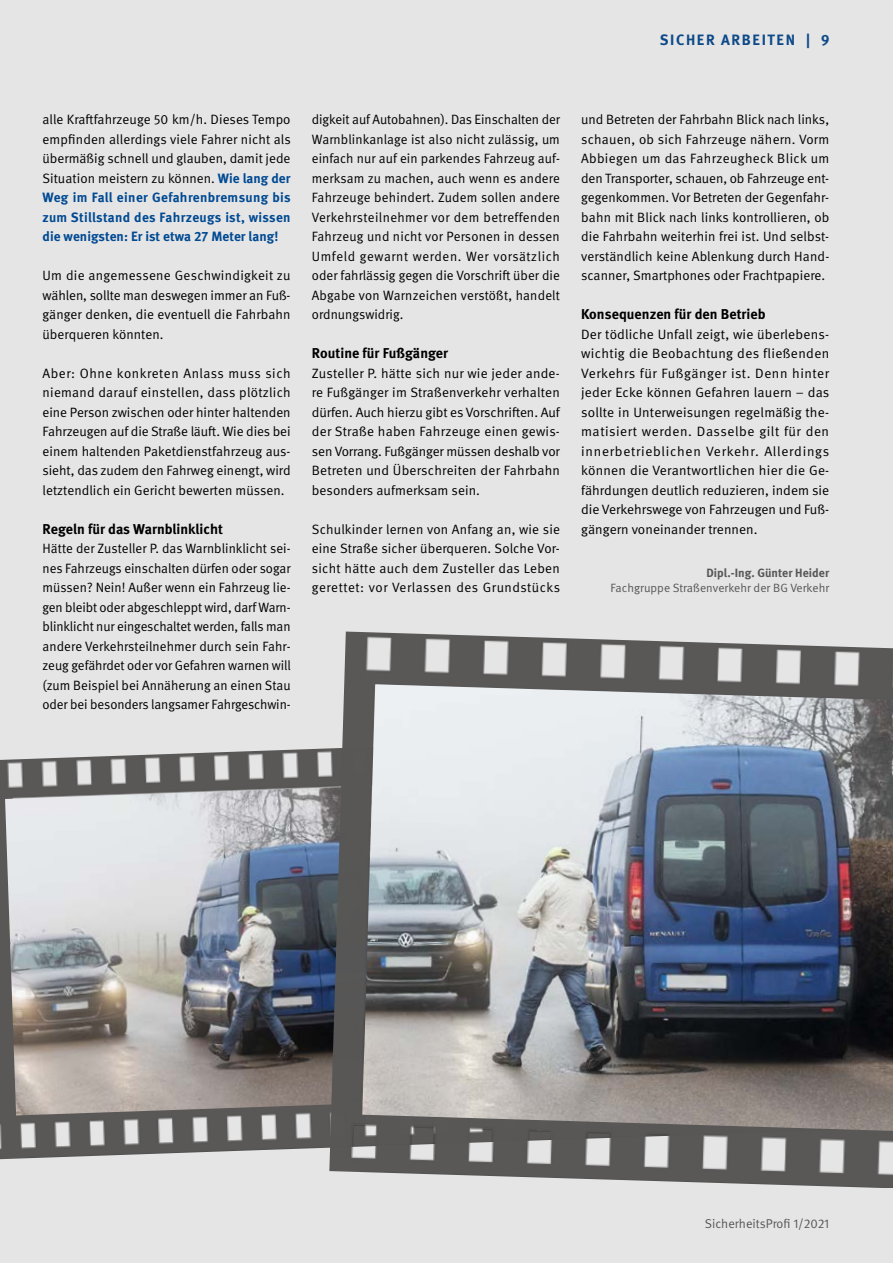
<style>
.page{position:relative;width:893px;height:1263px;background:#e6e5e5}
.page>*{position:absolute;margin:0;border:0;box-sizing:border-box;transform-origin:0 0}
.t1{font:700 15px "DGUV Meta";letter-spacing:.11em;color:#004893}
.t2{font:700 14.25px "DGUV Meta";letter-spacing:.005em;color:#000}
.t3{font:13.5px/19.5px "DGUV Meta";letter-spacing:.005em;color:#000;text-align:justify}
.t4{font:12.75px "DGUV Meta";color:#585757}
.t5{font:12px "DGUV Meta";letter-spacing:.005em;color:#585757}
.t6{font:700 12px "DGUV Meta";letter-spacing:.005em;color:#585757}
.s1{font-weight:700;color:#004a93}
</style>
<div class="page">
<img style="left:0;top:748px;width:329px;height:411px">
<img style="left:5px;top:784px;width:324px;height:331px">
<img style="left:329px;top:631px;width:564px;height:557px">
<img style="left:362px;top:684px;width:531px;height:447px">
<p class="t1" style="left:660px;top:31px;width:171px">SICHER ARBEITEN | 9</p>
<p class="t3" style="left:43px;top:110px;width:250px">alle Kraftfahrzeuge 50 km/h. Dieses Tempo empfinden allerdings viele Fahrer nicht als übermäßig schnell und glauben, damit jede Situation meistern zu können. <span class="s1">Wie lang der Weg im Fall einer Gefahrenbremsung bis zum Stillstand des Fahrzeugs ist, wissen die wenigsten: Er ist etwa 27 Meter lang!</span></p>
<p class="t3" style="left:43px;top:266px;width:250px">Um die angemessene Geschwindigkeit zu wählen, sollte man deswegen immer an Fuß&shy;gänger denken, die eventuell die Fahrbahn überqueren könnten.</p>
<p class="t3" style="left:43px;top:363px;width:250px">Aber: Ohne konkreten Anlass muss sich niemand darauf einstellen, dass plötzlich eine Person zwischen oder hinter haltenden Fahrzeugen auf die Straße läuft. Wie dies bei einem haltenden Paketdienstfahrzeug aus&shy;sieht, das zudem den Fahrweg einengt, wird letztendlich ein Gericht bewerten müssen.</p>
<p class="t2" style="left:43px;top:520px;width:182px">Regeln für das Warnblinklicht</p>
<p class="t3" style="left:43px;top:539px;width:250px">Hätte der Zusteller P. das Warnblinklicht sei&shy;nes Fahrzeugs einschalten dürfen oder sogar müssen? Nein! Außer wenn ein Fahrzeug lie&shy;gen bleibt oder abgeschleppt wird, darf Warn&shy;blinklicht nur eingeschaltet werden, falls man andere Verkehrsteilnehmer durch sein Fahr&shy;zeug gefährdet oder vor Gefahren warnen will (zum Beispiel bei Annäherung an einen Stau oder bei besonders langsamer Fahrgeschwin-</p>
<p class="t3" style="left:312px;top:110px;width:250px">digkeit auf Autobahnen). Das Einschalten der Warnblinkanlage ist also nicht zulässig, um einfach nur auf ein parkendes Fahrzeug auf&shy;merksam zu machen, auch wenn es andere Fahrzeuge behindert. Zudem sollen andere Verkehrsteilnehmer vor dem betreffenden Fahrzeug und nicht vor Personen in dessen Umfeld gewarnt werden. Wer vorsätzlich oder fahrlässig gegen die Vorschrift über die Abgabe von Warnzeichen verstößt, handelt ordnungswidrig.</p>
<p class="t2" style="left:312px;top:345px;width:138px">Routine für Fußgänger</p>
<p class="t3" style="left:312px;top:363px;width:250px">Zusteller P. hätte sich nur wie jeder ande&shy;re Fußgänger im Straßenverkehr verhalten dürfen. Auch hierzu gibt es Vorschriften. Auf der Straße haben Fahrzeuge einen gewis&shy;sen Vorrang. Fußgänger müssen deshalb vor Betreten und Überschreiten der Fahrbahn besonders aufmerksam sein.</p>
<p class="t3" style="left:312px;top:519px;width:250px">Schulkinder lernen von Anfang an, wie sie eine Straße sicher überqueren. Solche Vor&shy;sicht hätte auch dem Zusteller das Leben gerettet: vor Verlassen des Grundstücks</p>
<p class="t3" style="left:581px;top:110px;width:250px">und Betreten der Fahrbahn Blick nach links, schauen, ob sich Fahrzeuge nähern. Vorm Abbiegen um das Fahrzeugheck Blick um den Transporter, schauen, ob Fahrzeuge ent&shy;gegenkommen. Vor Betreten der Gegenfahr&shy;bahn mit Blick nach links kontrollieren, ob die Fahrbahn weiterhin frei ist. Und selbst&shy;verständlich keine Ablenkung durch Hand&shy;scanner, Smartphones oder Frachtpapiere.</p>
<p class="t2" style="left:581px;top:306px;width:186px">Konsequenzen für den Betrieb</p>
<p class="t3" style="left:581px;top:324px;width:250px">Der tödliche Unfall zeigt, wie überlebens&shy;wichtig die Beobachtung des fließenden Verkehrs für Fußgänger ist. Denn hinter jeder Ecke können Gefahren lauern – das sollte in Unterweisungen regelmäßig the&shy;matisiert werden. Dasselbe gilt für den innerbetrieblichen Verkehr. Allerdings können die Verantwortlichen hier die Ge&shy;fährdungen deutlich reduzieren, indem sie die Verkehrswege von Fahrzeugen und Fuß&shy;gängern voneinander trennen.</p>
<p class="t6" style="left:706px;top:566px;width:124px">Dipl.-Ing. Günter Heider</p>
<p class="t5" style="left:610px;top:581px;width:220px">Fachgruppe Straßenverkehr der BG Verkehr</p>
<p class="t4" style="left:705px;top:1216px;width:126px">SicherheitsProfi 1/2021</p>
</div>
